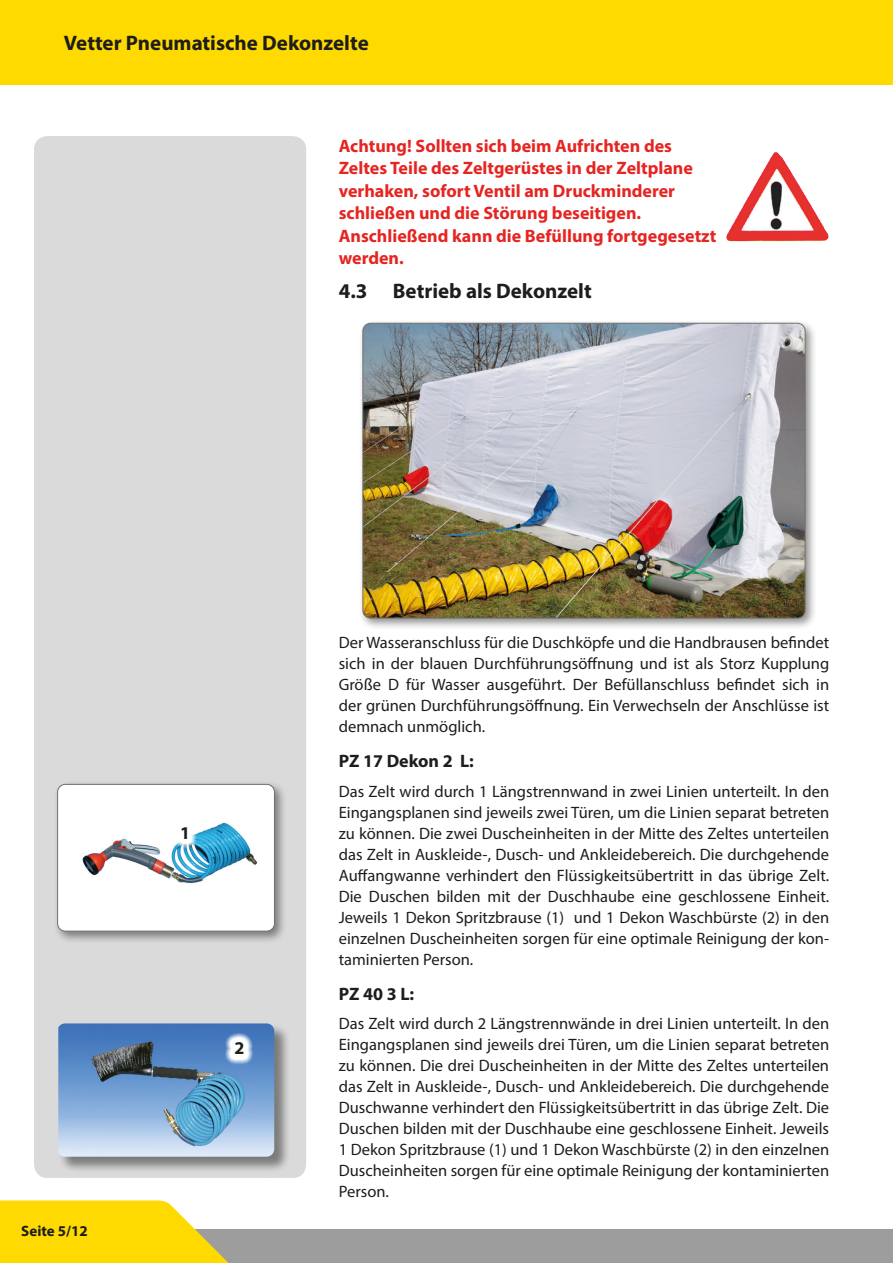
<style>
.page{position:relative;width:893px;height:1263px;background:#fff}
.page>*{position:absolute;margin:0;border:0;box-sizing:border-box;transform-origin:0 0}
.t1{font:700 21px "Myriad Pro";color:#1d1d1b}
.t2{font:700 18px/22.5px "Myriad Pro";color:#e52521}
.t3{font:700 18px "Myriad Pro";color:#1d1d1b}
.t4{font:16.5px/21px "Myriad Pro";color:#1d1d1b;text-align:justify}
.t5{font:700 15px "Myriad Pro";color:#1d1d1b}
</style>
<div class="page">
<div style="left:0;top:1229px;width:893px;height:34px;background:#9d9d9d"></div>
<div style="left:0;top:0;width:893px;height:85px;background:#ffda00"></div>
<svg style="left:0;top:1200px;width:229px;height:63px;background:#fadb20"></svg>
<div style="left:34px;top:136px;width:37px;height:1042px;background:#dadada"></div>
<div style="left:71px;top:136px;width:197px;height:1042px;background:#dadada"></div>
<div style="left:268px;top:136px;width:38px;height:1042px;background:#dadada"></div>
<div style="left:359px;top:319px;width:459px;height:312px;background:#1d1d1b;opacity:.5"></div>
<img style="left:363px;top:323px;width:442px;height:295px">
<div style="left:363px;top:323px;width:442px;height:295px;border:1px solid #70706f;border-radius:8px"></div>
<div style="left:59px;top:1024px;width:232px;height:149px;background:#1d1d1b;opacity:.5"></div>
<img style="left:58px;top:1023px;width:216px;height:134px">
<svg style="left:225px;top:1032px;width:28px;height:32px"></svg>
<div style="left:53px;top:780px;width:234px;height:164px;background:#1d1d1b;opacity:.5"></div>
<img style="left:58px;top:784px;width:216px;height:147px">
<div style="left:57px;top:784px;width:218px;height:147px;border:1px solid #70706f;border-radius:8px"></div>
<svg style="left:172px;top:817px;width:25px;height:31px"></svg>
<img style="left:726px;top:151px;width:103px;height:91px">
<p class="t1" style="left:64px;top:29px;width:306px">Vetter Pneumatische Dekonzelte</p>
<p class="t2" style="left:339px;top:134px;width:379px">Achtung! Sollten sich beim Aufrichten des Zeltes Teile des Zeltgerüstes in der Zeltplane verhaken, sofort Ventil am Druckminderer schließen und die Störung beseitigen.<br>Anschließend kann die Befüllung fortgegesetzt werden.</p>
<p class="t1" style="left:339px;top:277px;width:254px">4.3 Betrieb als Dekonzelt</p>
<p class="t5" style="left:21px;top:1221px;width:68px">Seite 5/12</p>
<p class="t3" style="left:180px;top:821px;width:11px">1</p>
<p class="t3" style="left:235px;top:1036px;width:11px">2</p>
<p class="t4" style="left:339px;top:631px;width:492px">Der Wasseranschluss für die Duschköpfe und die Handbrausen befindet sich in der blauen Durchführungsöffnung und ist als Storz Kupplung Größe D für Wasser ausgeführt. Der Befüllanschluss befindet sich in der grünen Durchführungsöffnung. Ein Verwechseln der Anschlüsse ist demnach unmöglich.</p>
<p class="t3" style="left:339px;top:749px;width:137px">PZ 17 Dekon 2 L:</p>
<p class="t4" style="left:339px;top:780px;width:492px">Das Zelt wird durch 1 Längstrennwand in zwei Linien unterteilt. In den Eingangsplanen sind jeweils zwei Türen, um die Linien separat betreten zu können. Die zwei Duscheinheiten in der Mitte des Zeltes unterteilen das Zelt in Auskleide-, Dusch- und Ankleidebereich. Die durchgehende Auffangwanne verhindert den Flüssigkeitsübertritt in das übrige Zelt.<br>Die Duschen bilden mit der Duschhaube eine geschlossene Einheit.<br>Jeweils 1 Dekon Spritzbrause (1) und 1 Dekon Waschbürste (2) in den einzelnen Duscheinheiten sorgen für eine optimale Reinigung der kon&shy;taminierten Person.</p>
<p class="t3" style="left:339px;top:982px;width:77px">PZ 40 3 L:</p>
<p class="t4" style="left:339px;top:1013px;width:492px">Das Zelt wird durch 2 Längstrennwände in drei Linien unterteilt. In den Eingangsplanen sind jeweils drei Türen, um die Linien separat betreten zu können. Die drei Duscheinheiten in der Mitte des Zeltes unterteilen das Zelt in Auskleide-, Dusch- und Ankleidebereich. Die durchgehende Duschwanne verhindert den Flüssigkeitsübertritt in das übrige Zelt. Die Duschen bilden mit der Duschhaube eine geschlossene Einheit. Jeweils 1 Dekon Spritzbrause (1) und 1 Dekon Waschbürste (2) in den einzelnen Duscheinheiten sorgen für eine optimale Reinigung der kontaminierten Person.</p>
</div>
